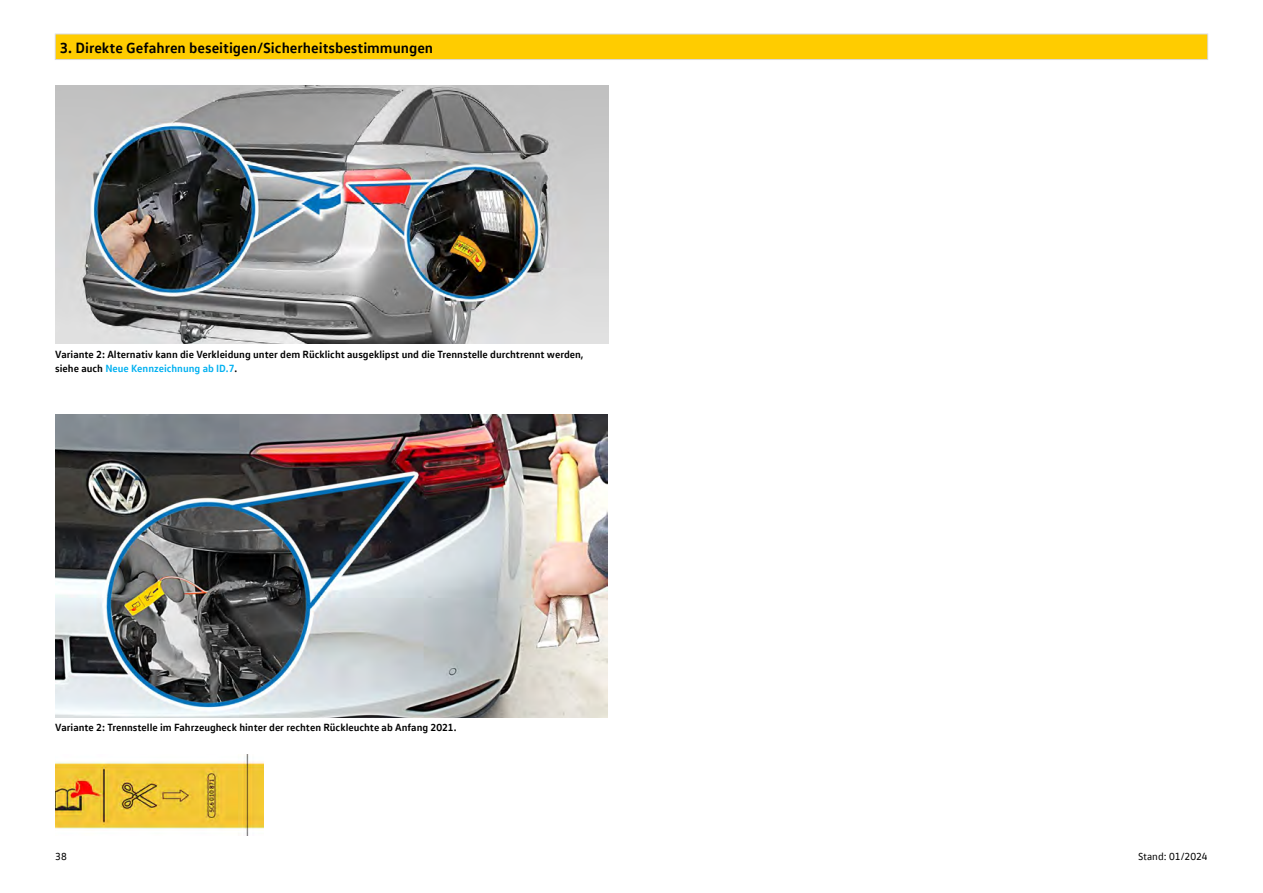
<style>
.page{position:relative;width:1263px;height:893px;background:#fff}
.page>*{position:absolute;margin:0;border:0;box-sizing:border-box;transform-origin:0 0}
.t1{font:700 15px "VW Text Office";color:#000}
.Bildunterschrift{font:700 10.5px/13.5px "VW Text Office";color:#000}
.t2{font:10.5px "VW Text Office";color:#000}
.s1{color:#00b0f0}
</style>
<div class="page">
<div style="left:55px;top:34px;width:1153px;height:26px;background:#fc0"></div>
<div style="left:55px;top:34px;width:1153px;height:26px;border:1px solid #dadada"></div>
<img style="left:55px;top:85px;width:553px;height:258px">
<img style="left:55px;top:414px;width:553px;height:304px">
<img style="left:55px;top:755px;width:208px;height:81px">
<h1 class="t1" style="left:60px;top:38px;width:375px">3. Direkte Gefahren beseitigen/Sicherheitsbestimmungen</h1>
<p class="Bildunterschrift" style="left:55px;top:348px;width:530px">Variante 2: Alternativ kann die Verkleidung unter dem Rücklicht ausgeklipst und die Trennstelle durchtrennt werden, siehe auch <span class="s1">Neue Kennzeichnung ab ID.7</span>.</p>
<p class="Bildunterschrift" style="left:55px;top:720px;width:403px">Variante 2: Trennstelle im Fahrzeugheck hinter der rechten Rückleuchte ab Anfang 2021.</p>
<p class="t2" style="left:55px;top:850px;width:13px">38</p>
<p class="t2" style="left:1138px;top:850px;width:71px">Stand: 01/2024</p>
</div>
